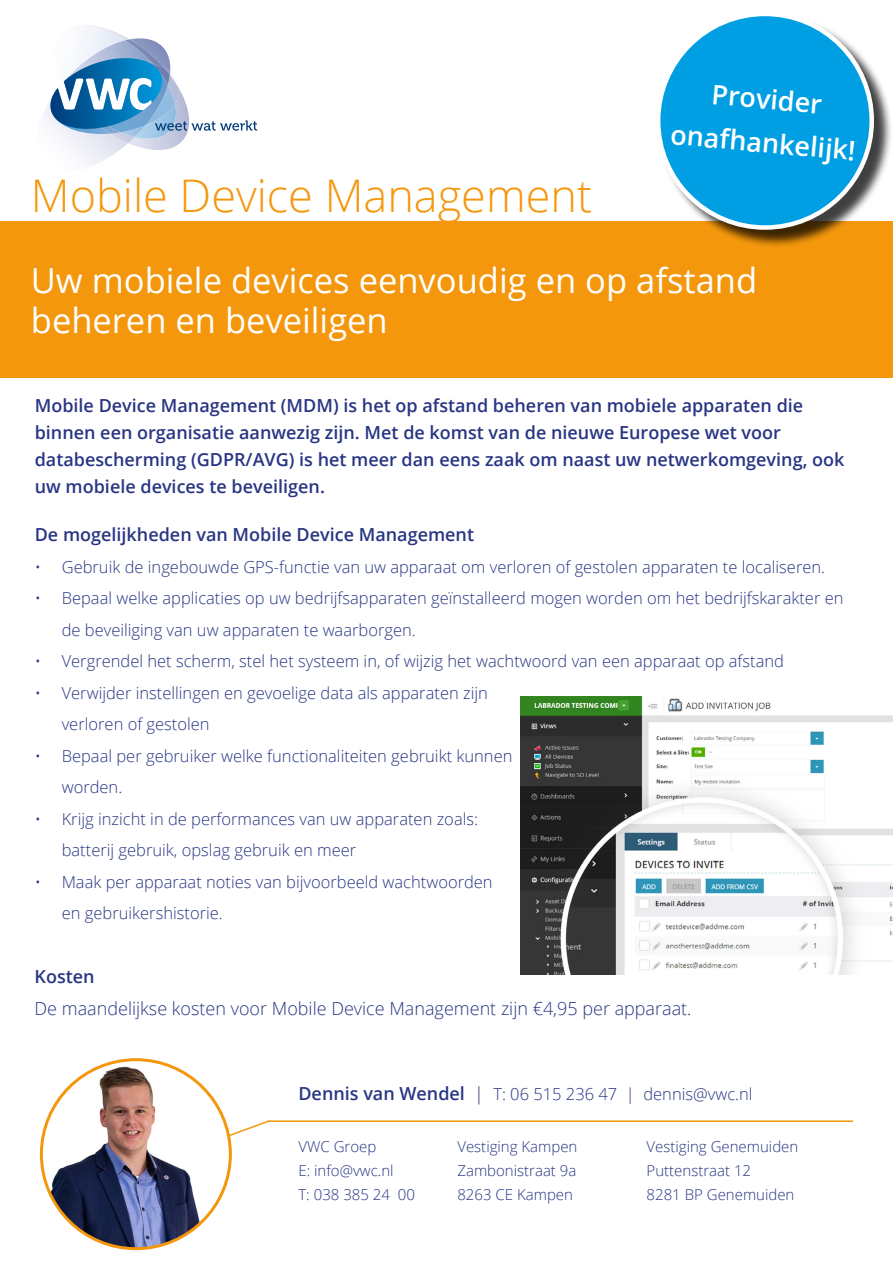
<style>
.page{position:relative;width:893px;height:1263px;background:#fff}
.page>*{position:absolute;margin:0;border:0;box-sizing:border-box;transform-origin:0 0}
.t1{font:300 45px "Open Sans";color:#f4970c}
.t2{font:34.5px/40.5px "Open Sans";color:#fff}
.t3{font:600 27px/43.5px "Open Sans";color:#fff;text-align:center}
.t4{font:600 18px/27px "Open Sans";color:#283583}
.t5{font:300 18px "Open Sans";color:#283583}
.t6{font:300 16.5px/31.5px "Open Sans";color:#283583}
.t7{font:300 15px/24px "Open Sans";color:#283583}
.s1{font-weight:600;font-size:18px}
.s2{font-size:18px}
</style>
<div class="page">
<img style="left:520px;top:696px;width:373px;height:279px">
<div style="left:0;top:222px;width:893px;height:156px;background:#f4970c"></div>
<hr style="left:267px;top:1120px;width:586px;height:2px;background:#f4970c">
<div style="left:659px;top:14px;width:233px;height:234px;background:#000;opacity:.75"></div>
<div style="left:658px;top:14px;width:214px;height:213px;background:#009fe3;border-radius:50%"></div>
<svg style="left:223px;top:1119px;width:48px;height:18px"></svg>
<img style="left:41px;top:1060px;width:189px;height:189px;border-radius:94px">
<img style="left:63px;top:134px;width:101px;height:9px">
<img style="left:135px;top:133px;width:42px;height:6px">
<img style="left:121px;top:133px;width:25px;height:4px">
<svg style="left:43px;top:25px;width:214px;height:108px"></svg>
<h1 class="t1" style="left:31px;top:165px;width:563px">Mobile Device Management</h1>
<h3 class="t3" style="left:676px;top:69px;width:187px;rotate:5deg">Provider onafhankelijk!</h3>
<h2 class="t2" style="left:31px;top:259px;width:728px">Uw mobiele devices eenvoudig en op afstand beheren en beveiligen</h2>
<p class="t4" style="left:35px;top:392px;width:811px">Mobile Device Management (MDM) is het op afstand beheren van mobiele apparaten die binnen een organisatie aanwezig zijn. Met de komst van de nieuwe Europese wet voor databescherming (GDPR/AVG) is het meer dan eens zaak om naast uw netwerkomgeving, ook uw mobiele devices te beveiligen.</p>
<p class="t4" style="left:35px;top:521px;width:441px">De mogelijkheden van Mobile Device Management</p>
<p class="t6" style="left:35px;top:551px;width:792px">• Gebruik de ingebouwde GPS-functie van uw apparaat om verloren of gestolen apparaten te localiseren.</p>
<p class="t6" style="left:62px;top:582px;width:783px;text-indent:-27px">• Bepaal welke applicaties op uw bedrijfsapparaten geïnstalleerd mogen worden om het bedrijfskarakter en de beveiliging van uw apparaten te waarborgen.</p>
<p class="t6" style="left:35px;top:645px;width:751px">• Vergrendel het scherm, stel het systeem in, of wijzig het wachtwoord van een apparaat op afstand</p>
<p class="t6" style="left:62px;top:677px;width:428px;text-indent:-27px">• Verwijder instellingen en gevoelige data als apparaten zijn verloren of gestolen</p>
<p class="t6" style="left:62px;top:740px;width:452px;text-indent:-27px">• Bepaal per gebruiker welke functionaliteiten gebruikt kunnen worden.</p>
<p class="t6" style="left:62px;top:803px;width:418px;text-indent:-27px">• Krijg inzicht in de performances van uw apparaten zoals: batterij gebruik, opslag gebruik en meer</p>
<p class="t6" style="left:62px;top:866px;width:432px;text-indent:-27px">• Maak per apparaat noties van bijvoorbeeld wachtwoorden en gebruikershistorie.</p>
<p class="t4" style="left:35px;top:963px;width:62px">Kosten</p>
<p class="t5" style="left:35px;top:996px;width:658px">De maandelijkse kosten voor Mobile Device Management zijn €4,95 per apparaat.</p>
<p class="t6" style="left:298px;top:1078px;width:456px"><span class="s1">Dennis van Wendel</span> <span class="s2">|</span> T: 06 515 236 47 | dennis@vwc.nl</p>
<p class="t7" style="left:457px;top:1134px;width:122px;text-align:justify">Vestiging Kampen Zambonistraat 9a 8263 CE Kampen</p>
<p class="t7" style="left:647px;top:1134px;width:153px">Vestiging Genemuiden<br>Puttenstraat 12<br>8281 BP Genemuiden</p>
<p class="t7" style="left:298px;top:1134px;width:118px">VWC Groep<br>E: info@vwc.nl<br>T: 038 385 24 00</p>
</div>
